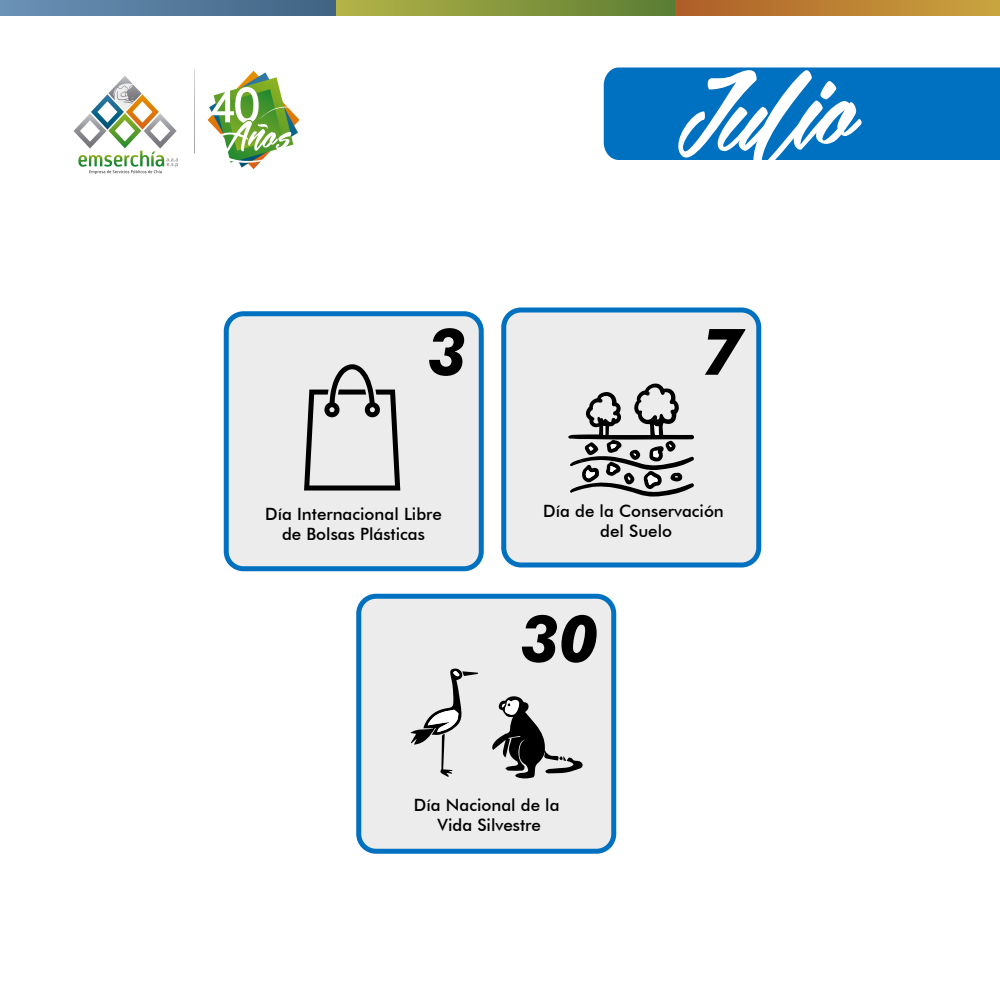
<style>
.page{position:relative;width:1000px;height:1000px;background:#fff}
.page>*{position:absolute;margin:0;border:0;box-sizing:border-box;transform-origin:0 0}
.t1{font:105.5px "Mekar Scriptfree";letter-spacing:-.02em;color:#fff}
.t2{font:italic 700 64.5px "Futura BT";color:#000}
.t3{font:500 17px/20.4px "Futura BT";color:#000;text-align:center}
</style>
<div class="page">
<div style="left:604px;top:68px;width:396px;height:92px;background:#0071c0"></div>
<div style="left:0;top:0;width:336px;height:16px;background:linear-gradient(to right,#6b92b6,#406383)"></div>
<div style="left:336px;top:0;width:339px;height:16px;background:linear-gradient(to right,#b5b447,#5a7d35)"></div>
<div style="left:675px;top:0;width:325px;height:16px;background:linear-gradient(to right,#af5d27,#c9a53f)"></div>
<svg style="left:74px;top:76px;width:104px;height:98px"></svg>
<svg style="left:194px;top:69px;width:1px;height:84px"></svg>
<svg style="left:207px;top:71px;width:93px;height:98px"></svg>
<div style="left:226px;top:314px;width:255px;height:255px;background:#ececec;border-radius:17px"></div>
<div style="left:224px;top:311px;width:260px;height:260px;border:5px solid #0071c0;border-radius:17px"></div>
<div style="left:504px;top:310px;width:255px;height:255px;background:#ececec;border-radius:17px"></div>
<div style="left:501px;top:307px;width:260px;height:260px;border:5px solid #0071c0;border-radius:17px"></div>
<div style="left:359px;top:596px;width:255px;height:255px;background:#ececec;border-radius:17px"></div>
<div style="left:356px;top:594px;width:260px;height:260px;border:5px solid #0071c0;border-radius:17px"></div>
<svg style="left:304px;top:364px;width:96px;height:127px"></svg>
<svg style="left:568px;top:383px;width:126px;height:114px"></svg>
<svg style="left:410px;top:669px;width:68px;height:108px"></svg>
<svg style="left:492px;top:696px;width:91px;height:83px"></svg>
<h1 class="t1" style="left:678px;top:70px;width:179px">Julio</h1>
<h2 class="t2" style="left:427px;top:313px;width:41px">3</h2>
<h2 class="t2" style="left:703px;top:313px;width:41px">7</h2>
<p class="t3" style="left:265px;top:503px;width:178px">Día Internacional Libre de Bolsas Plásticas</p>
<p class="t3" style="left:543px;top:501px;width:182px">Día de la Conservación del Suelo</p>
<h2 class="t2" style="left:520px;top:599px;width:80px">30</h2>
<p class="t3" style="left:414px;top:794px;width:147px">Día Nacional de la<br>Vida Silvestre</p>
</div>
